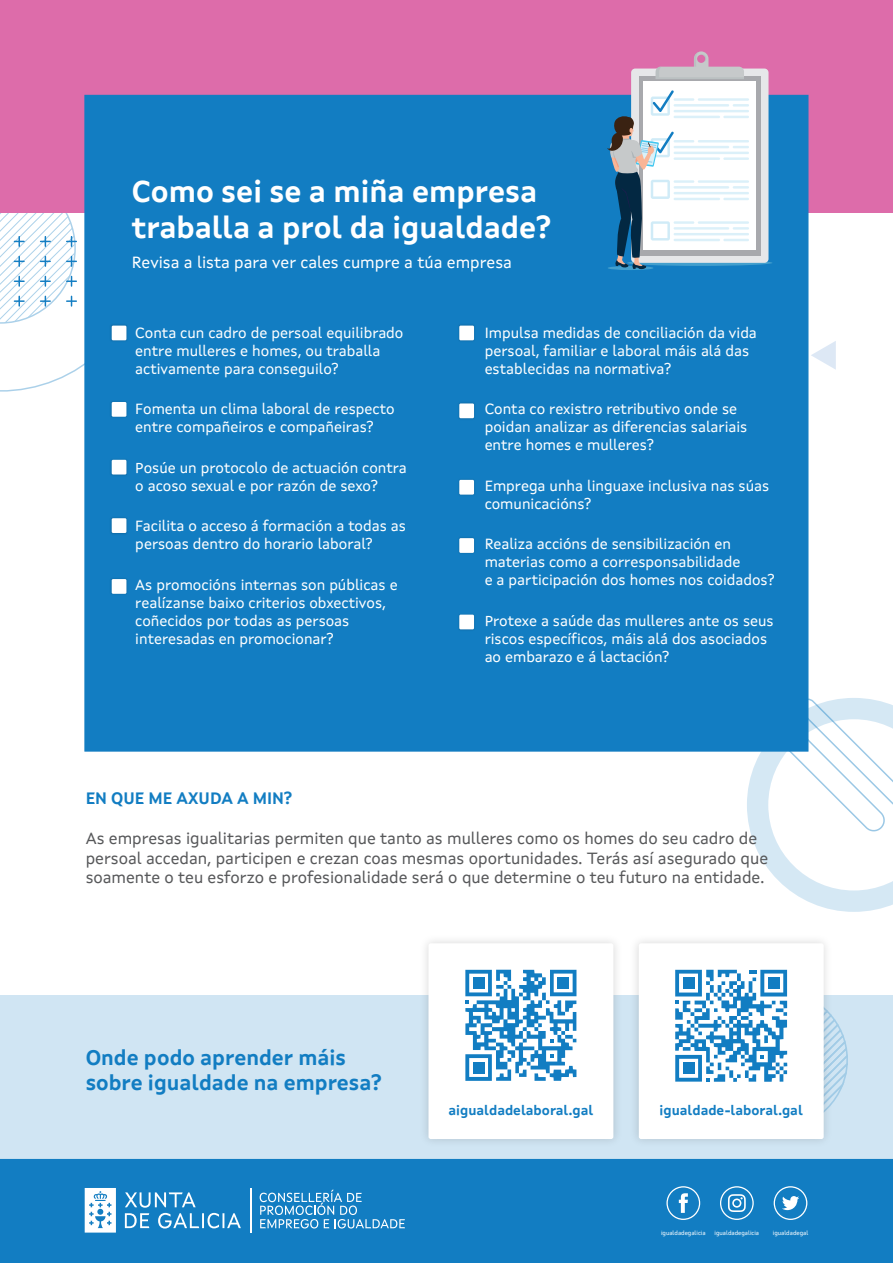
<style>
.page{position:relative;width:893px;height:1263px;background:#fff}
.page>*{position:absolute;margin:0;border:0;box-sizing:border-box;transform-origin:0 0}
.t1{font:700 30px/36px "Xunta Sans";color:#fff}
.t2{font:700 21px/25.2px "Xunta Sans";color:#127dc2}
.t3{font:16.5px/19.8px "Xunta Sans";color:#57585a}
.t4{font:16.5px "Xunta Sans";color:#fff}
.t5{font:700 16.5px "Xunta Sans";color:#127dc2}
.t6{font:15px/18px "Xunta Sans";color:#fff}
.t7{font:700 13.5px "Xunta Sans";color:#127dc2}
.t8{font:6px "Xunta Sans";color:#fff}
</style>
<div class="page">
<svg style="left:747px;top:690px;width:146px;height:222px"></svg>
<svg style="left:0;top:212px;width:84px;height:180px"></svg>
<svg style="left:811px;top:341px;width:25px;height:29px"></svg>
<div style="left:0;top:0;width:893px;height:212px;background:#dd6caa"></div>
<div style="left:0;top:995px;width:893px;height:164px;background:#d0e5f3"></div>
<img style="left:425px;top:940px;width:401px;height:202px">
<div style="left:428px;top:943px;width:185px;height:196px;background:#fff;border-radius:2px"></div>
<div style="left:639px;top:943px;width:185px;height:196px;background:#fff;border-radius:2px"></div>
<div style="left:84px;top:95px;width:724px;height:657px;background:#127dc2;border:1px solid #127dc2"></div>
<svg style="left:465px;top:970px;width:111px;height:111px"></svg>
<div style="left:473px;top:977px;width:11px;height:11px;background:#127dc2"></div>
<div style="left:558px;top:977px;width:11px;height:11px;background:#127dc2"></div>
<div style="left:473px;top:1062px;width:11px;height:11px;background:#127dc2"></div>
<svg style="left:675px;top:970px;width:173px;height:159px"></svg>
<div style="left:683px;top:977px;width:11px;height:12px;background:#127dc2"></div>
<div style="left:768px;top:977px;width:11px;height:12px;background:#127dc2"></div>
<div style="left:683px;top:1063px;width:11px;height:11px;background:#127dc2"></div>
<div style="left:627px;top:260px;width:145px;height:6px;background:#439fcd;border-radius:50%"></div>
<div style="left:631px;top:69px;width:137px;height:194px;background:#e6e7e9;border-radius:4px"></div>
<div style="left:639px;top:76px;width:121px;height:179px;background:#a8a9ad"></div>
<div style="left:644px;top:82px;width:112px;height:168px;background:#fff"></div>
<svg style="left:656px;top:51px;width:88px;height:28px"></svg>
<hr style="left:674px;top:98px;width:20px;height:3px;background:#139dd9">
<hr style="left:733px;top:104px;width:16px;height:3px;background:#139dd9">
<hr style="left:674px;top:104px;width:55px;height:3px;background:#139dd9">
<hr style="left:674px;top:110px;width:75px;height:2px;background:#139dd9">
<hr style="left:723px;top:116px;width:26px;height:2px;background:#139dd9">
<hr style="left:674px;top:116px;width:46px;height:2px;background:#139dd9">
<hr style="left:698px;top:98px;width:51px;height:3px;background:#139dd9">
<hr style="left:674px;top:140px;width:20px;height:2px;background:#139dd9">
<svg style="left:733px;top:146px;width:16px;height:2px"></svg>
<hr style="left:674px;top:146px;width:55px;height:2px;background:#139dd9">
<hr style="left:674px;top:152px;width:75px;height:2px;background:#139dd9">
<hr style="left:723px;top:157px;width:26px;height:3px;background:#139dd9">
<hr style="left:674px;top:157px;width:46px;height:3px;background:#139dd9">
<hr style="left:698px;top:140px;width:51px;height:2px;background:#139dd9">
<hr style="left:674px;top:180px;width:20px;height:3px;background:#139dd9">
<hr style="left:733px;top:186px;width:16px;height:3px;background:#139dd9">
<hr style="left:674px;top:186px;width:55px;height:3px;background:#139dd9">
<hr style="left:674px;top:192px;width:75px;height:2px;background:#139dd9">
<hr style="left:723px;top:198px;width:26px;height:2px;background:#139dd9">
<hr style="left:674px;top:198px;width:46px;height:2px;background:#139dd9">
<hr style="left:698px;top:180px;width:51px;height:3px;background:#139dd9">
<hr style="left:674px;top:221px;width:20px;height:3px;background:#139dd9">
<hr style="left:733px;top:227px;width:16px;height:3px;background:#139dd9">
<hr style="left:674px;top:227px;width:55px;height:3px;background:#139dd9">
<hr style="left:674px;top:233px;width:75px;height:2px;background:#139dd9">
<hr style="left:723px;top:239px;width:26px;height:2px;background:#139dd9">
<hr style="left:674px;top:239px;width:46px;height:2px;background:#139dd9">
<hr style="left:698px;top:221px;width:51px;height:3px;background:#139dd9">
<svg style="left:608px;top:266px;width:45px;height:4px"></svg>
<svg style="left:607px;top:90px;width:67px;height:179px"></svg>
<div style="left:0;top:1159px;width:893px;height:104px;background:#127dc2"></div>
<svg style="left:85px;top:1188px;width:156px;height:44px"></svg>
<hr style="left:250px;top:1188px;width:1px;height:45px;background:#fff">
<svg style="left:260px;top:1190px;width:145px;height:38px;background:#3e95cd"></svg>
<svg style="left:774px;top:1186px;width:33px;height:34px"></svg>
<svg style="left:666px;top:1186px;width:34px;height:34px"></svg>
<svg style="left:720px;top:1186px;width:34px;height:34px"></svg>
<img style="left:110px;top:324px;width:17px;height:17px">
<div style="left:112px;top:326px;width:14px;height:14px;background:#fff"></div>
<img style="left:110px;top:401px;width:17px;height:16px">
<div style="left:112px;top:402px;width:14px;height:15px;background:#fff"></div>
<img style="left:110px;top:459px;width:17px;height:17px">
<div style="left:112px;top:460px;width:14px;height:14px;background:#fff"></div>
<img style="left:110px;top:517px;width:17px;height:17px">
<div style="left:112px;top:518px;width:14px;height:15px;background:#fff"></div>
<img style="left:110px;top:578px;width:17px;height:16px">
<div style="left:112px;top:579px;width:14px;height:15px;background:#fff"></div>
<img style="left:459px;top:324px;width:16px;height:17px">
<div style="left:459px;top:326px;width:15px;height:14px;background:#fff"></div>
<img style="left:459px;top:402px;width:16px;height:17px">
<div style="left:459px;top:403px;width:15px;height:15px;background:#fff"></div>
<img style="left:460px;top:479px;width:13px;height:1px">
<div style="left:459px;top:480px;width:15px;height:15px;background:#fff"></div>
<img style="left:460px;top:537px;width:13px;height:1px">
<div style="left:459px;top:538px;width:15px;height:15px;background:#fff"></div>
<img style="left:459px;top:614px;width:15px;height:16px">
<div style="left:459px;top:615px;width:15px;height:14px;background:#fff"></div>
<h1 class="t1" style="left:132px;top:174px;width:421px">Como sei se a miña empresa traballa a prol da igualdade?</h1>
<p class="t4" style="left:132px;top:252px;width:381px">Revisa a lista para ver cales cumpre a túa empresa</p>
<p class="t6" style="left:135px;top:324px;width:270px">Conta cun cadro de persoal equilibrado entre mulleres e homes, ou traballa activamente para conseguilo?</p>
<p class="t6" style="left:135px;top:400px;width:261px">Fomenta un clima laboral de respecto entre compañeiros e compañeiras?</p>
<p class="t6" style="left:135px;top:459px;width:273px">Posúe un protocolo de actuación contra o acoso sexual e por razón de sexo?</p>
<p class="t6" style="left:135px;top:517px;width:272px">Facilita o acceso á formación a todas as persoas dentro do horario laboral?</p>
<p class="t6" style="left:135px;top:576px;width:264px">As promocións internas son públicas e realízanse baixo criterios obxectivos, coñecidos por todas as persoas interesadas en promocionar?</p>
<p class="t6" style="left:485px;top:324px;width:274px">Impulsa medidas de conciliación da vida persoal, familiar e laboral máis alá das establecidas na normativa?</p>
<p class="t6" style="left:485px;top:400px;width:264px">Conta co rexistro retributivo onde se poidan analizar as diferencias salariais entre homes e mulleres?</p>
<p class="t6" style="left:485px;top:477px;width:286px">Emprega unha linguaxe inclusiva nas súas comunicacións?</p>
<p class="t6" style="left:485px;top:535px;width:291px">Realiza accións de sensibilización en materias como a corresponsabilidade<br>e a participación dos homes nos coidados?</p>
<p class="t6" style="left:485px;top:612px;width:291px">Protexe a saúde das mulleres ante os seus riscos específicos, máis alá dos asociados ao embarazo e á lactación?</p>
<p class="t5" style="left:86px;top:788px;width:208px">EN QUE ME AXUDA A MIN?</p>
<p class="t3" style="left:86px;top:828px;width:684px">As empresas igualitarias permiten que tanto as mulleres como os homes do seu cadro de persoal accedan, participen e crezan coas mesmas oportunidades. Terás así asegurado que soamente o teu esforzo e profesionalidade será o que determine o teu futuro na entidade.</p>
<h2 class="t2" style="left:86px;top:1044px;width:297px">Onde podo aprender máis sobre igualdade na empresa?</h2>
<p class="t7" style="left:449px;top:1102px;width:146px">aigualdadelaboral.gal</p>
<p class="t7" style="left:660px;top:1102px;width:145px">igualdade-laboral.gal</p>
<p class="t8" style="left:661px;top:1229px;width:46px">igualdadegalicia</p>
<p class="t8" style="left:714px;top:1229px;width:46px">igualdadegalicia</p>
<p class="t8" style="left:773px;top:1229px;width:37px">igualdadegal</p>
</div>
